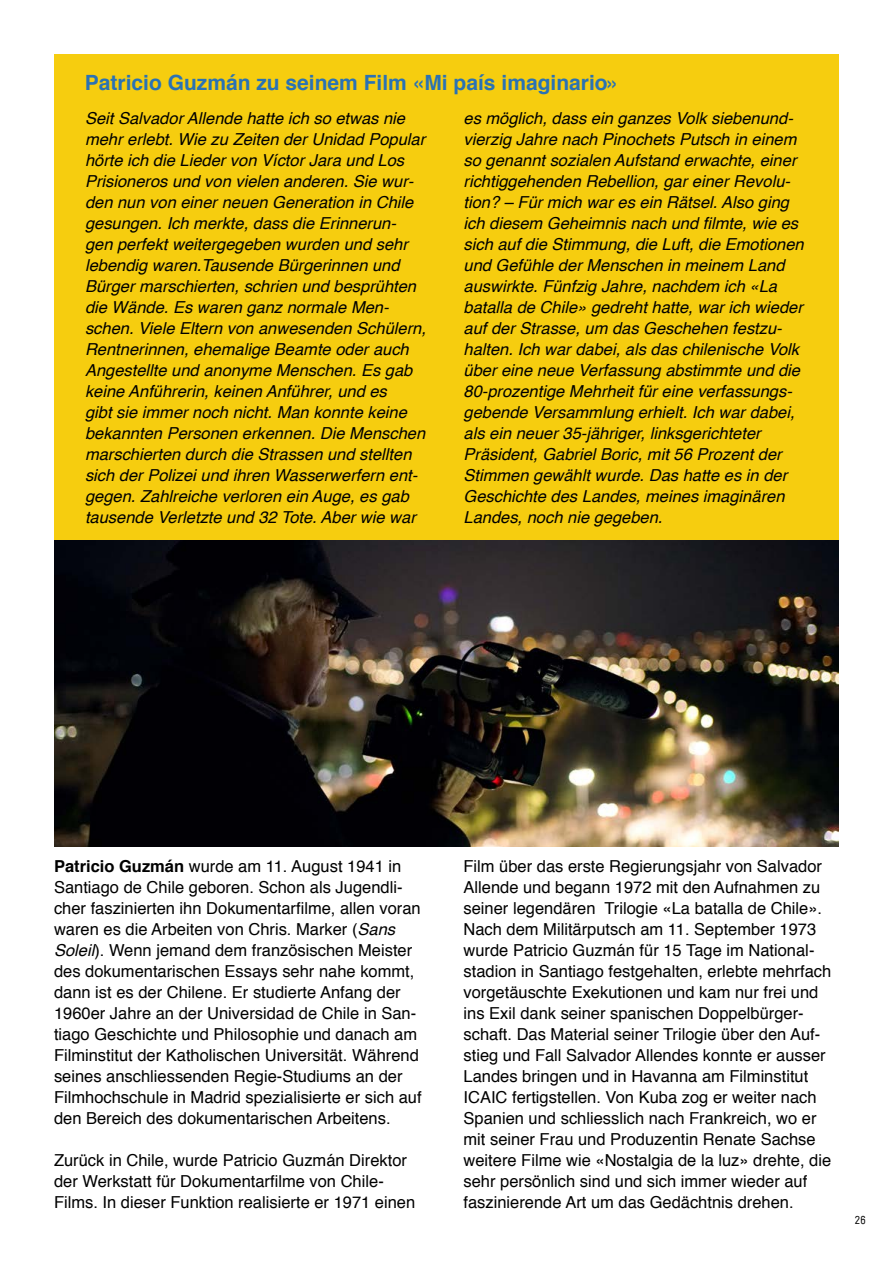
<style>
.page{position:relative;width:893px;height:1263px;background:#fff}
.page>*{position:absolute;margin:0;border:0;box-sizing:border-box;transform-origin:0 0}
.t1{font:700 21px "Helvetica";color:#2a72b4}
.t2{font:italic 16.5px/21px "Helvetica";color:#000}
.t3{font:16.5px/21px "Helvetica";color:#000}
.t4{font:11.25px "Brauer Neue";color:#000}
.s1{font-weight:700}
.s2{font-style:italic}
</style>
<div class="page">
<div style="left:54px;top:54px;width:785px;height:487px;background:#f6cd0f"></div>
<img style="left:54px;top:541px;width:785px;height:306px">
<p class="t1" style="left:85px;top:66px;width:536px">Patricio Guzmán zu seinem Film «Mi país imaginario»</p>
<p class="t2" style="left:85px;top:108px;width:342px">Seit Salvador Allende hatte ich so etwas nie mehr erlebt. Wie zu Zeiten der Unidad Popular hörte ich die Lieder von Víctor Jara und Los Prisioneros und von vielen anderen. Sie wur&shy;den nun von einer neuen Generation in Chile gesungen. Ich merkte, dass die Erinnerun&shy;gen perfekt weitergegeben wurden und sehr lebendig waren.Tausende Bürgerinnen und Bürger marschierten, schrien und besprühten die Wände. Es waren ganz normale Men&shy;schen. Viele Eltern von anwesenden Schülern, Rentnerinnen, ehemalige Beamte oder auch Angestellte und anonyme Menschen. Es gab keine Anführerin, keinen Anführer, und es<br>gibt sie immer noch nicht. Man konnte keine bekannten Personen erkennen. Die Menschen marschierten durch die Strassen und stellten sich der Polizei und ihren Wasserwerfern ent&shy;gegen. Zahlreiche verloren ein Auge, es gab tausende Verletzte und 32 Tote. Aber wie war</p>
<p class="t2" style="left:463px;top:108px;width:342px">es möglich, dass ein ganzes Volk siebenund&shy;vierzig Jahre nach Pinochets Putsch in einem so genannt sozialen Aufstand erwachte, einer richtiggehenden Rebellion, gar einer Revolu&shy;tion? – Für mich war es ein Rätsel. Also ging ich diesem Geheimnis nach und filmte, wie es sich auf die Stimmung, die Luft, die Emotionen und Gefühle der Menschen in meinem Land auswirkte. Fünfzig Jahre, nachdem ich «La batalla de Chile» gedreht hatte, war ich wieder auf der Strasse, um das Geschehen festzu&shy;halten. Ich war dabei, als das chilenische Volk über eine neue Verfassung abstimmte und die 80-prozentige Mehrheit für eine verfassungs&shy;gebende Versammlung erhielt. Ich war dabei, als ein neuer 35-jähriger, linksgerichteter Präsident, Gabriel Boric, mit 56 Prozent der Stimmen gewählt wurde. Das hatte es in der Geschichte des Landes, meines imaginären Landes, noch nie gegeben.</p>
<p class="t3" style="left:54px;top:856px;width:369px"><span class="s1">Patricio Guzmán</span> wurde am 11. August 1941 in Santiago de Chile geboren. Schon als Jugendli&shy;cher faszinierten ihn Dokumentarfilme, allen voran waren es die Arbeiten von Chris. Marker (<span class="s2">Sans Soleil</span>). Wenn jemand dem französischen Meister des dokumentarischen Essays sehr nahe kommt, dann ist es der Chilene. Er studierte Anfang der 1960er Jahre an der Universidad de Chile in San&shy;tiago Geschichte und Philosophie und danach am Filminstitut der Katholischen Universität. Während seines anschliessenden Regie-Studiums an der Filmhochschule in Madrid spezialisierte er sich auf den Bereich des dokumentarischen Arbeitens.</p>
<p class="t3" style="left:54px;top:1150px;width:363px">Zurück in Chile, wurde Patricio Guzmán Direktor der Werkstatt für Dokumentarfilme von Chile-<br>Films. In dieser Funktion realisierte er 1971 einen</p>
<p class="t3" style="left:463px;top:856px;width:369px">Film über das erste Regierungsjahr von Salvador Allende und begann 1972 mit den Aufnahmen zu seiner legendären Trilogie «La batalla de Chile».<br>Nach dem Militärputsch am 11. September 1973 wurde Patricio Guzmán für 15 Tage im National&shy;stadion in Santiago festgehalten, erlebte mehrfach vorgetäuschte Exekutionen und kam nur frei und ins Exil dank seiner spanischen Doppelbürger&shy;schaft. Das Material seiner Trilogie über den Auf&shy;stieg und Fall Salvador Allendes konnte er ausser Landes bringen und in Havanna am Filminstitut ICAIC fertigstellen. Von Kuba zog er weiter nach Spanien und schliesslich nach Frankreich, wo er mit seiner Frau und Produzentin Renate Sachse weitere Filme wie «Nostalgia de la luz» drehte, die sehr persönlich sind und sich immer wieder auf faszinierende Art um das Gedächtnis drehen.</p>
<p class="t4" style="left:855px;top:1214px;width:12px">26</p>
</div>
